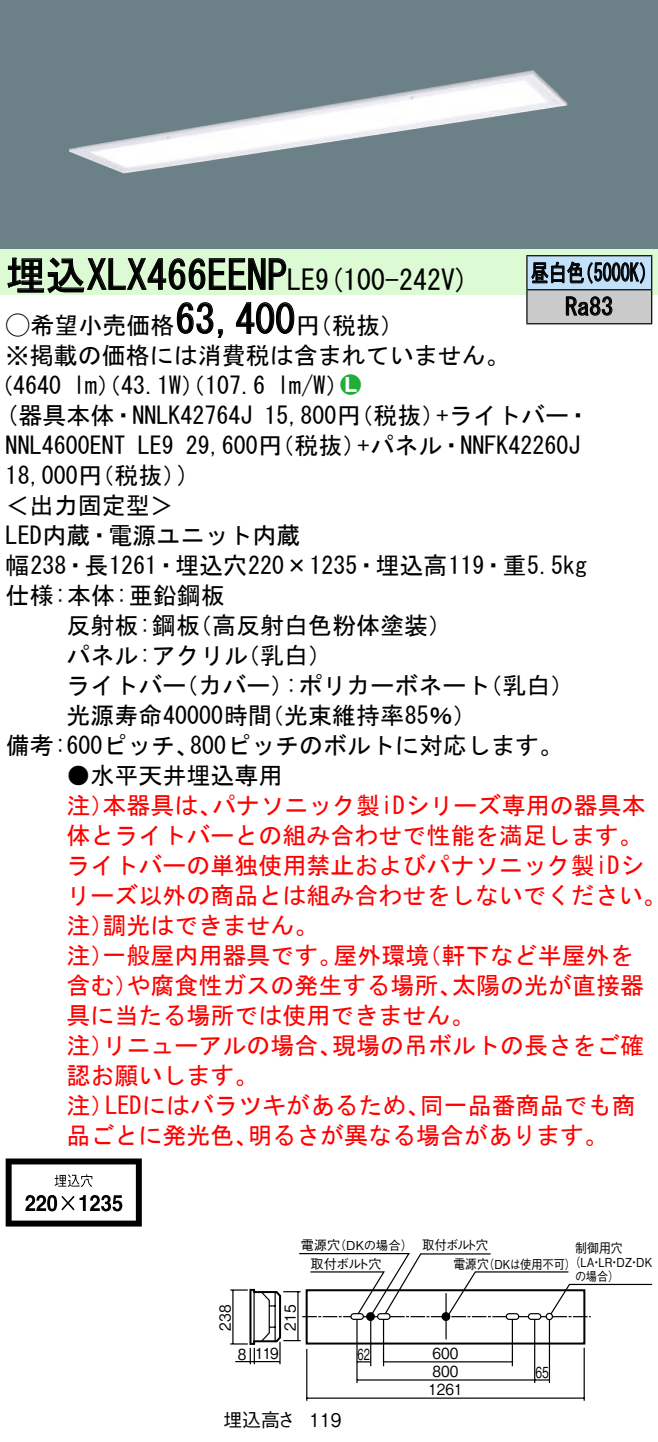
<style>
.page{position:relative;width:658px;height:1442px;background:#fff}
.page>*{position:absolute;margin:0;border:0;box-sizing:border-box;transform-origin:0 0}
.t1{font:40px "MS Gothic";color:#000}
.t2{font:28px "MS Gothic";color:#000}
.t3{font:24px/30.4px "MS Gothic";color:#000}
.t4{font:24px/30px "MS Gothic";color:#f00}
.t5{font:24px/34px "MS Gothic";color:#000;scale:.75 1}
.t6{font:24px "Ford Classification 1";color:#23ac38}
.t7{font:18.8px "Gothic BBB Pro Medium 90 pv RKSJ H";color:#000}
.t8{font:18.8px "Gothic BBB Pro Medium 90 pv RKSJ H";color:#000;scale:.9 1}
.t9{font:15.2px "Gothic BBB Pro Medium 90 pv RKSJ H";color:#000;scale:.9 1}
.t10{font:15.2px "Gothic BBB Pro Medium 90 pv RKSJ H";color:#000;scale:.65 1}
.t11{font:15.2px "Gothic BBB Pro Medium 90 pv RKSJ H";color:#000;scale:.7 1}
.t12{font:13.2px "Gothic BBB Pro Medium 90 pv RKSJ H";letter-spacing:-.02em;color:#000}
.t13{font:13.2px "Gothic BBB Pro Medium 90 pv RKSJ H";letter-spacing:-.02em;color:#000;scale:.9 1}
.t14{font:13.2px "Gothic BBB Pro Medium 90 pv RKSJ H";letter-spacing:-.02em;color:#000;scale:.95 1}
.t15{font:12.4px/14px "Gothic BBB Pro Medium 90 pv RKSJ H";color:#000;text-align:center;scale:.9 1}
.t16{font:12.4px "Gothic BBB Pro Medium 90 pv RKSJ H";color:#000}
.s1{font-size:28px}
.s2{font-family:"Ford Classification 1"}
.s3{color:#fff}
</style>
<div class="page">
<div style="left:0;top:0;width:658px;height:249px;background:#6c8087"></div>
<img style="left:69px;top:70px;width:498px;height:104px">
<div style="left:0;top:249px;width:658px;height:46px;background:#dcfad4"></div>
<svg style="left:7px;top:257px;width:280px;height:37px"></svg>
<svg style="left:176px;top:302px;width:47px;height:36px"></svg>
<svg style="left:236px;top:302px;width:59px;height:32px"></svg>
<svg style="left:6px;top:1158px;width:136px;height:68px"></svg>
<div style="left:527px;top:256px;width:124px;height:34px;background:#c1e1fa"></div>
<div style="left:527px;top:290px;width:124px;height:34px;background:#cacaca"></div>
<hr style="left:526px;top:255px;width:126px;height:1px;background:#000">
<hr style="left:526px;top:256px;width:1px;height:33px;background:#000">
<hr style="left:651px;top:256px;width:1px;height:33px;background:#000">
<hr style="left:526px;top:289px;width:126px;height:1px;background:#000">
<hr style="left:526px;top:290px;width:1px;height:33px;background:#000">
<hr style="left:651px;top:290px;width:1px;height:33px;background:#000">
<hr style="left:526px;top:323px;width:126px;height:1px;background:#000">
<svg style="left:531px;top:261px;width:114px;height:23px"></svg>
<svg style="left:565px;top:296px;width:47px;height:20px"></svg>
<hr style="left:583px;top:1348px;width:2px;height:53px;background:#000">
<hr style="left:306px;top:1349px;width:1px;height:52px;background:#000">
<hr style="left:357px;top:1379px;width:192px;height:2px;background:#000">
<hr style="left:307px;top:1397px;width:277px;height:2px;background:#000">
<hr style="left:534px;top:1319px;width:1px;height:64px;background:#000">
<hr style="left:356px;top:1319px;width:1px;height:64px;background:#000">
<hr style="left:370px;top:1320px;width:1px;height:46px;background:#000">
<hr style="left:383px;top:1319px;width:1px;height:47px;background:#000">
<hr style="left:511px;top:1319px;width:2px;height:47px;background:#000">
<hr style="left:548px;top:1320px;width:2px;height:63px;background:#000">
<svg style="left:230px;top:1253px;width:422px;height:111px"></svg>
<h1 class="t1" style="left:6px;top:255px;width:311px">埋込XLX466EENP<span class="s1">LE</span></h1>
<p class="t3" style="left:296px;top:310px;width:109px">（円税抜(</p>
<p class="t2" style="left:315px;top:265px;width:155px">(9 100-242 (V</p>
<h1 class="t1" style="left:175px;top:299px;width:121px">63,400</h1>
<p class="t3" style="left:6px;top:310px;width:505px"><span class="s2">A</span>希望小売価格<br>※掲載の価格には消費税は含まれていません。</p>
<p class="t6" style="left:340px;top:372px;width:22px">2<span class="s3">7</span></p>
<p class="t3" style="left:277px;top:370px;width:73px">l m (W/</p>
<p class="t3" style="left:-11px;top:370px;width:74px">（4640</p>
<p class="t3" style="left:73px;top:370px;width:193px">lm）（43.1 ）（W 107.6</p>
<p class="t5" style="left:565px;top:256px;width:65px;text-indent:-34px">昼白色<br>Ra83</p>
<p class="t5" style="left:575px;top:256px;width:109px">（5000 (K</p>
<p class="t3" style="left:6px;top:400px;width:248px">(器具本体・NNLK42764J</p>
<p class="t3" style="left:436px;top:400px;width:155px">+ライトバー・</p>
<p class="t3" style="left:264px;top:400px;width:182px">15,800 （円税抜）</p>
<p class="t3" style="left:6px;top:430px;width:121px">NNL4600ENT</p>
<p class="t3" style="left:138px;top:430px;width:37px">LE9</p>
<p class="t3" style="left:186px;top:430px;width:182px">29,600 （円税抜）</p>
<p class="t3" style="left:357px;top:430px;width:224px">+パネル・NNFK42260J</p>
<p class="t3" style="left:6px;top:460px;width:182px">18,000 （円税抜(</p>
<p class="t3" style="left:6px;top:490px;width:169px">＜出力固定型&lt;</p>
<p class="t3" style="left:6px;top:520px;width:296px">LED内蔵・電源ユニット内蔵</p>
<p class="t3" style="left:6px;top:550px;width:583px">幅238・長1261・埋込穴220×1235・埋込高119・重5.5kg</p>
<p class="t3" style="left:6px;top:580px;width:220px">仕様:本体:亜鉛鋼板</p>
<p class="t3" style="left:188px;top:610px;width:266px">（高反射白色粉体塗装(</p>
<p class="t3" style="left:177px;top:460px;width:13px">(</p>
<p class="t3" style="left:66px;top:610px;width:135px">反射板:鋼板</p>
<p class="t3" style="left:66px;top:640px;width:183px">パネル:アクリル</p>
<p class="t3" style="left:236px;top:640px;width:98px">（乳白(</p>
<p class="t3" style="left:66px;top:670px;width:121px">ライトバー</p>
<p class="t3" style="left:174px;top:670px;width:121px">（カバー）</p>
<p class="t3" style="left:285px;top:670px;width:206px">:ポリカーボネート</p>
<p class="t3" style="left:478px;top:670px;width:97px">（乳白(</p>
<p class="t3" style="left:190px;top:700px;width:374px;text-indent:-124px">光源寿命40000時間<br>800ピッチのボルトに対応します。</p>
<p class="t3" style="left:260px;top:700px;width:218px">（光束維持率85％(</p>
<p class="t3" style="left:6px;top:730px;width:195px">備考:600ピッチ、</p>
<p class="t3" style="left:66px;top:760px;width:217px">●水平天井埋込専用</p>
<p class="t4" style="left:212px;top:790px;width:435px">パナソニック製iDシリーズ専用の器具本</p>
<p class="t4" style="left:66px;top:790px;width:49px">注）</p>
<p class="t4" style="left:66px;top:820px;width:577px">体とライトバーとの組み合わせで性能を満足します。</p>
<p class="t4" style="left:66px;top:850px;width:579px">ライトバーの単独使用禁止およびパナソニック製iDシ</p>
<p class="t4" style="left:66px;top:880px;width:601px">リーズ以外の商品とは組み合わせをしないでください。</p>
<p class="t4" style="left:102px;top:910px;width:217px">調光はできません。</p>
<p class="t4" style="left:102px;top:790px;width:121px">本器具は、</p>
<p class="t4" style="left:66px;top:910px;width:49px">注）</p>
<p class="t4" style="left:102px;top:940px;width:241px">一般屋内用器具です。</p>
<p class="t4" style="left:333px;top:940px;width:97px">屋外環境</p>
<p class="t4" style="left:417px;top:940px;width:217px">（軒下など半屋外を</p>
<p class="t4" style="left:66px;top:940px;width:49px">注）</p>
<p class="t4" style="left:126px;top:970px;width:337px">や腐食性ガスの発生する場所、</p>
<p class="t4" style="left:452px;top:970px;width:194px">太陽の光が直接器</p>
<p class="t4" style="left:66px;top:970px;width:73px">含む）</p>
<p class="t4" style="left:66px;top:1000px;width:409px">具に当たる場所では使用できません。</p>
<p class="t4" style="left:332px;top:1030px;width:314px">現場の吊ボルトの長さをご確</p>
<p class="t4" style="left:66px;top:1030px;width:193px">注）<br>認お願いします。</p>
<p class="t4" style="left:102px;top:1030px;width:241px">リニューアルの場合、</p>
<p class="t4" style="left:66px;top:1090px;width:49px">注）</p>
<p class="t4" style="left:105px;top:1090px;width:326px">LEDにはバラツキがあるため、</p>
<p class="t4" style="left:420px;top:1090px;width:217px">同一品番商品でも商</p>
<p class="t4" style="left:66px;top:1120px;width:193px">品ごとに発光色、</p>
<p class="t4" style="left:248px;top:1120px;width:362px">明るさが異なる場合があります。</p>
<p class="t12" style="left:301px;top:1234px;width:41px">電源穴</p>
<p class="t16" style="left:334px;top:1235px;width:81px">（DKの場合）</p>
<p class="t9" style="left:213px;top:1331px;width:30px;rotate:-90deg">238</p>
<p class="t9" style="left:238px;top:1342px;width:11px">8</p>
<p class="t9" style="left:278px;top:1331px;width:30px;rotate:-90deg">215</p>
<p class="t9" style="left:255px;top:1341px;width:28px">119</p>
<p class="t12" style="left:310px;top:1253px;width:73px">取付ボルト穴</p>
<p class="t10" style="left:357px;top:1342px;width:21px">62</p>
<p class="t7" style="left:223px;top:1404px;width:74px">埋込高さ</p>
<p class="t8" style="left:309px;top:1405px;width:37px">119</p>
<p class="t14" style="left:422px;top:1234px;width:71px">取付ボルト穴</p>
<p class="t13" style="left:575px;top:1237px;width:54px">制御用穴</p>
<p class="t15" style="left:569px;top:1254px;width:94px">（LA LR DZ DK</p>
<p class="t13" style="left:453px;top:1253px;width:41px">電源穴</p>
<p class="t15" style="left:483px;top:1256px;width:105px">（DKは使用不可(</p>
<p class="t15" style="left:575px;top:1254px;width:51px">・<br>の場合(</p>
<p class="t15" style="left:609px;top:1254px;width:14px">・</p>
<p class="t15" style="left:628px;top:1254px;width:14px">・</p>
<p class="t9" style="left:432px;top:1341px;width:30px">600</p>
<p class="t9" style="left:432px;top:1359px;width:30px">800</p>
<p class="t9" style="left:428px;top:1377px;width:40px">1261</p>
<p class="t11" style="left:535px;top:1360px;width:21px">65</p>
</div>
